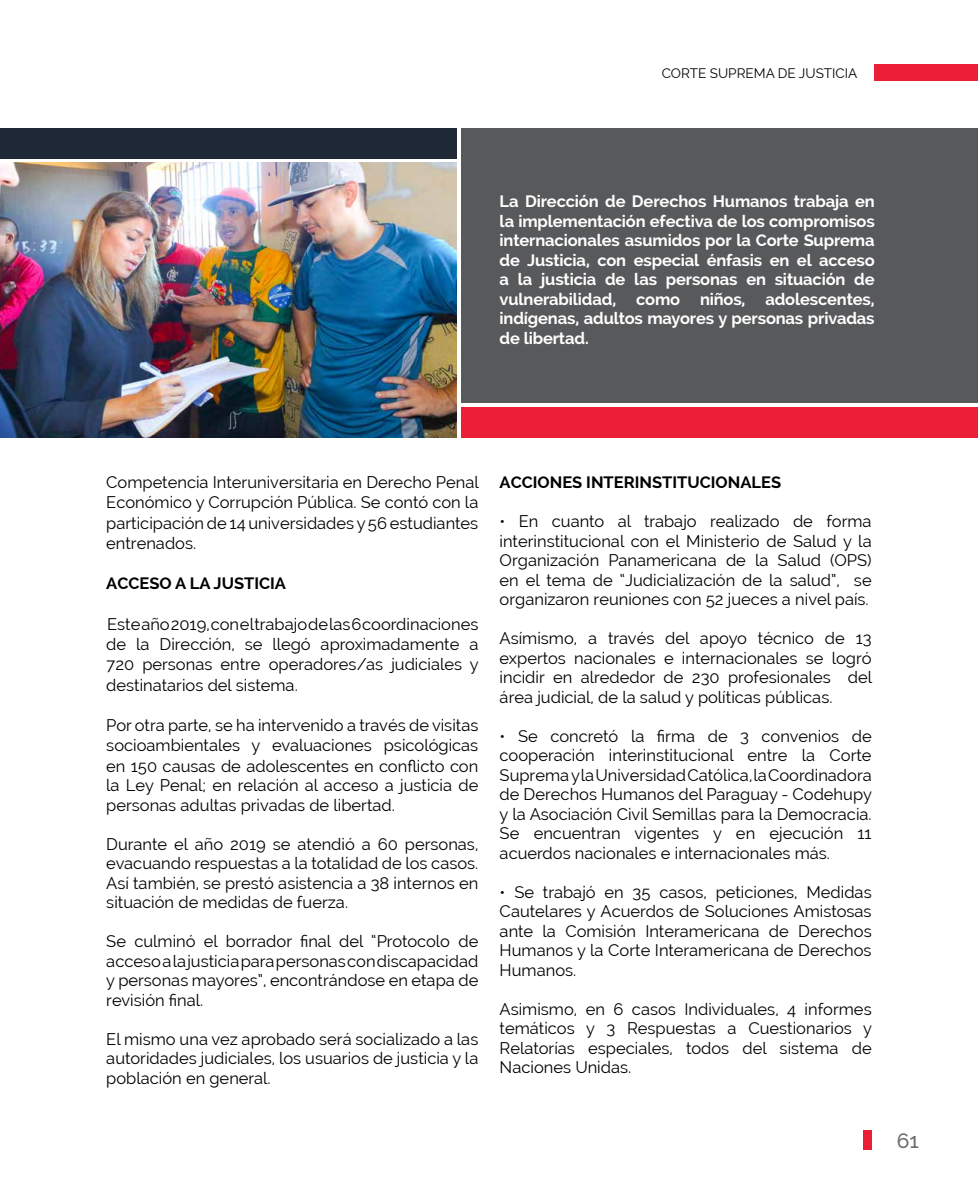
<style>
.page{position:relative;width:978px;height:1191px;background:#fff}
.page>*{position:absolute;margin:0;border:0;box-sizing:border-box;transform-origin:0 0}
.t1{font:500 21px "Raleway";color:#6d6e71}
.t2{font:16.5px/19.5px "Raleway";color:#000;text-align:justify}
.t3{font:700 16.5px/19.5px "Raleway";letter-spacing:-.01em;color:#fff;text-align:justify}
.t4{font:700 16.5px "Raleway";color:#000}
.t5{font:13.5px "Raleway";color:#000}
</style>
<div class="page">
<div style="left:875px;top:64px;width:103px;height:16px;background:#eb2036"></div>
<div style="left:863px;top:1130px;width:9px;height:19px;background:#eb2036"></div>
<img style="left:0;top:128px;width:457px;height:309px">
<div style="left:458px;top:128px;width:520px;height:309px;background:#58595b"></div>
<svg style="left:0;top:158px;width:457px;height:4px"></svg>
<div style="left:458px;top:407px;width:520px;height:30px;background:#eb2036"></div>
<div style="left:0;top:128px;width:456px;height:30px;background:#1f2836"></div>
<hr style="left:458px;top:128px;width:3px;height:309px;background:#fff">
<hr style="left:459px;top:403px;width:519px;height:4px;background:#fff">
<p class="t5" style="left:662px;top:66px;width:197px">CORTE SUPREMA DE JUSTICIA</p>
<p class="t3" style="left:500px;top:191px;width:377px">La Dirección de Derechos Humanos trabaja en la implementación efectiva de los compromisos internacionales asumidos por la Corte Suprema de Justicia, con especial énfasis en el acceso a la justicia de las personas en situación de vulnerabilidad, como niños, adolescentes, indígenas, adultos mayores y personas privadas de libertad.</p>
<p class="t2" style="left:106px;top:472px;width:374px;line-height:20.2px">Competencia Interuniversitaria en Derecho Penal Económico y Corrupción Pública. Se contó con la participación de 14 universidades y 56 estudiantes entrenados.</p>
<p class="t4" style="left:106px;top:574px;width:181px">ACCESO A LA JUSTICIA</p>
<p class="t2" style="left:106px;top:614px;width:374px;line-height:20.2px">Este año 2019, con el trabajo de las 6 coordinaciones de la Dirección, se llegó aproximadamente a 720 personas entre operadores/as judiciales y destinatarios del sistema.</p>
<p class="t2" style="left:106px;top:715px;width:374px">Por otra parte, se ha intervenido a través de visitas socioambientales y evaluaciones psicológicas en 150 causas de adolescentes en conflicto con la Ley Penal; en relación al acceso a justicia de personas adultas privadas de libertad.</p>
<p class="t2" style="left:106px;top:834px;width:374px">Durante el año 2019 se atendió a 60 personas, evacuando respuestas a la totalidad de los casos.<br>Así también, se prestó asistencia a 38 internos en situación de medidas de fuerza.</p>
<p class="t2" style="left:106px;top:931px;width:374px">Se culminó el borrador final del “Protocolo de acceso a la justicia para personas con discapacidad y personas mayores”, encontrándose en etapa de revisión final.</p>
<p class="t2" style="left:106px;top:1029px;width:374px">El mismo una vez aprobado será socializado a las autoridades judiciales, los usuarios de justicia y la población en general.</p>
<p class="t4" style="left:500px;top:473px;width:283px">ACCIONES INTERINSTITUCIONALES</p>
<p class="t2" style="left:500px;top:511px;width:374px">• En cuanto al trabajo realizado de forma interinstitucional con el Ministerio de Salud y la Organización Panamericana de la Salud (OPS) en el tema de “Judicialización de la salud”, se organizaron reuniones con 52 jueces a nivel país.</p>
<p class="t2" style="left:500px;top:628px;width:374px">Asímismo, a través del apoyo técnico de 13 expertos nacionales e internacionales se logró incidir en alrededor de 230 profesionales del área judicial, de la salud y políticas públicas.</p>
<p class="t2" style="left:500px;top:726px;width:374px">• Se concretó la firma de 3 convenios de cooperación interinstitucional entre la Corte Suprema y la Universidad Católica, la Coordinadora de Derechos Humanos del Paraguay - Codehupy y la Asociación Civil Semillas para la Democracia.<br>Se encuentran vigentes y en ejecución 11 acuerdos nacionales e internacionales más.</p>
<p class="t2" style="left:500px;top:882px;width:374px">• Se trabajó en 35 casos, peticiones, Medidas Cautelares y Acuerdos de Soluciones Amistosas ante la Comisión Interamericana de Derechos Humanos y la Corte Interamericana de Derechos Humanos.</p>
<p class="t2" style="left:500px;top:999px;width:374px">Asimismo, en 6 casos Individuales, 4 informes temáticos y 3 Respuestas a Cuestionarios y Relatorías especiales, todos del sistema de Naciones Unidas.</p>
<p class="t1" style="left:897px;top:1128px;width:24px">61</p>
</div>
